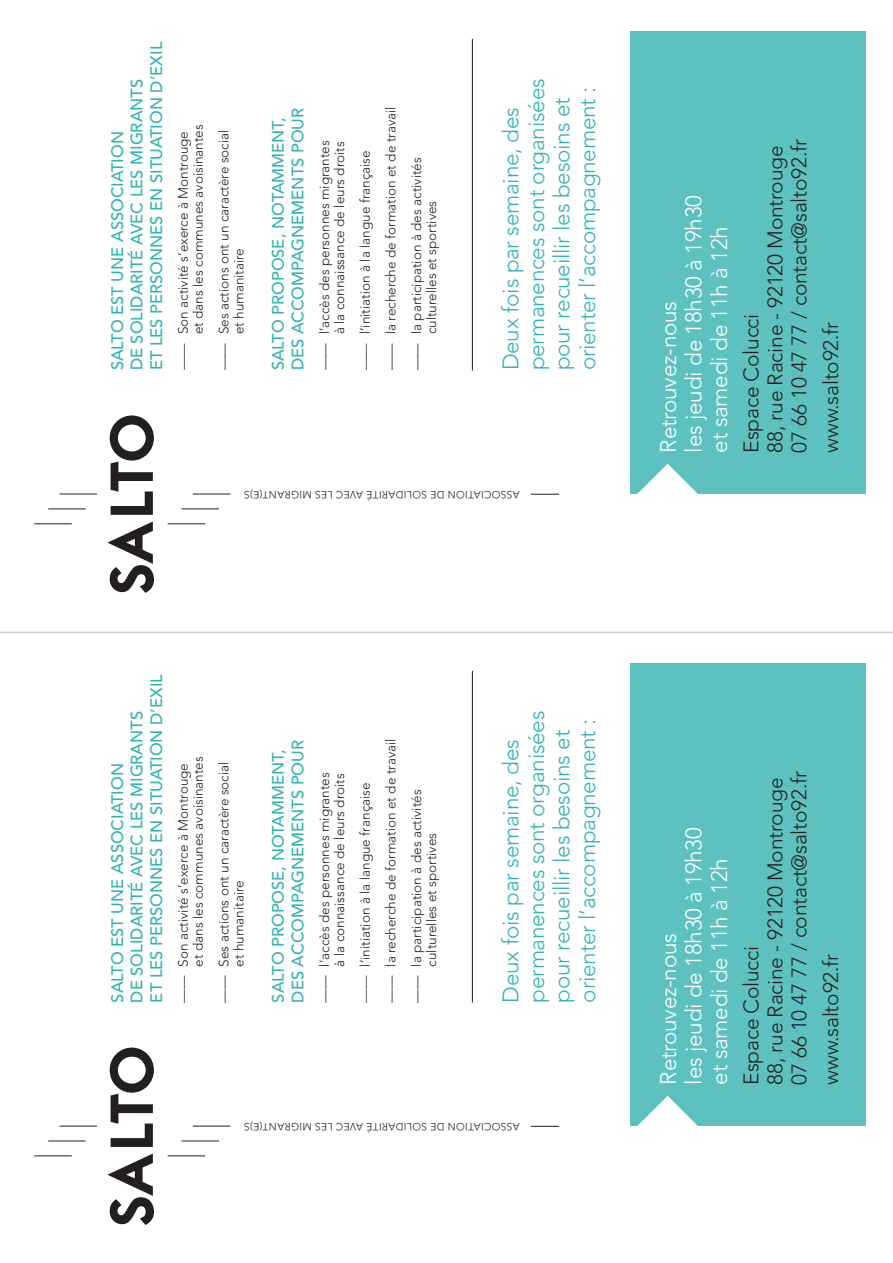
<style>
.page{position:relative;width:893px;height:1263px;background:#fff}
.page>*{position:absolute;margin:0;border:0;box-sizing:border-box;transform-origin:0 0}
.t1{font:300 22.5px/25.5px "Avenir LT Std";letter-spacing:-.01em;color:#35b3af}
.t2{font:300 22.5px/25.5px "Avenir LT Std";letter-spacing:-.01em;color:#fff}
.t3{font:300 21px/24px "Avenir LT Std";letter-spacing:-.01em;color:#231f20}
.t4{font:500 16.5px/19.5px "Avenir LT Std";color:#35b3af}
.t5{font:300 13.5px/15px "Avenir LT Std";color:#231f20}
.t6{font:300 10.35px "Avenir LT Std";letter-spacing:.03em;color:#231f20}
</style>
<div class="page">
<hr style="left:0;top:632px;width:893px;height:1px;background:#231f20">
<div style="left:630px;top:32px;width:235px;height:462px;background:#5dc2bf"></div>
<hr style="left:472px;top:39px;width:1px;height:331px;background:#231f20">
<hr style="left:34px;top:523px;width:38px;height:1px;background:#231f20">
<hr style="left:168px;top:523px;width:37px;height:1px;background:#231f20">
<hr style="left:48px;top:508px;width:38px;height:1px;background:#231f20">
<hr style="left:182px;top:508px;width:37px;height:1px;background:#231f20">
<hr style="left:60px;top:494px;width:37px;height:1px;background:#231f20">
<hr style="left:193px;top:494px;width:37px;height:1px;background:#231f20">
<svg style="left:107px;top:521px;width:47px;height:72px"></svg>
<svg style="left:110px;top:415px;width:44px;height:100px"></svg>
<svg style="left:531px;top:494px;width:28px;height:1px"></svg>
<div style="left:630px;top:664px;width:235px;height:462px;background:#5dc2bf"></div>
<hr style="left:472px;top:671px;width:1px;height:331px;background:#231f20">
<hr style="left:34px;top:1155px;width:38px;height:1px;background:#231f20">
<hr style="left:168px;top:1155px;width:37px;height:1px;background:#231f20">
<hr style="left:48px;top:1140px;width:38px;height:1px;background:#231f20">
<hr style="left:182px;top:1140px;width:37px;height:1px;background:#231f20">
<hr style="left:60px;top:1126px;width:37px;height:1px;background:#231f20">
<hr style="left:193px;top:1126px;width:37px;height:1px;background:#231f20">
<svg style="left:107px;top:1153px;width:47px;height:72px"></svg>
<svg style="left:110px;top:1047px;width:44px;height:100px"></svg>
<svg style="left:531px;top:1126px;width:28px;height:1px"></svg>
<p class="t4" style="left:108px;top:370px;width:330px;rotate:-90deg">SALTO EST UNE ASSOCIATION<br>DE SOLIDARITÉ AVEC LES MIGRANTS<br>ET LES PERSONNES EN SITUATION D’EXIL</p>
<p class="t5" style="left:176px;top:334px;width:212px;text-indent:-36px;rotate:-90deg">—— Son activité s’exerce à Montrouge et dans les communes avoisinantes</p>
<p class="t5" style="left:216px;top:334px;width:206px;text-indent:-36px;rotate:-90deg">—— Ses actions ont un caractère social et humanitaire</p>
<p class="t4" style="left:269px;top:370px;width:264px;rotate:-90deg">SALTO PROPOSE, NOTAMMENT,<br>DES ACCOMPAGNEMENTS POUR</p>
<p class="t5" style="left:317px;top:370px;width:232px;text-align:right;rotate:-90deg">—— l’accès des personnes migrantes à la connaissance de leurs droits</p>
<p class="t5" style="left:352px;top:370px;width:265px;line-height:25.7px;rotate:-90deg">—— l’initiation à la langue française<br>—— la recherche de formation et de travail —— la participation à des activités</p>
<p class="t5" style="left:424px;top:334px;width:135px;rotate:-90deg">culturelles et sportives</p>
<h1 class="t1" style="left:498px;top:370px;width:293px;rotate:-90deg">Deux fois par semaine, des permanences sont organisées pour recueillir les besoins et orienter l’accompagnement :</h1>
<p class="t6" style="left:520px;top:500px;width:277px;rotate:-180deg">ASSOCIATION DE SOLIDARITÉ AVEC LES MIGRANT(E)S</p>
<h1 class="t2" style="left:656px;top:452px;width:259px;rotate:-90deg">Retrouvez-nous<br>les jeudi de 18h30 à 19h30 et samedi de 11h à 12h</h1>
<h2 class="t3" style="left:739px;top:452px;width:315px;rotate:-90deg">Espace Colucci<br>88, rue Racine - 92120 Montrouge<br>07 66 10 47 77 / contact@salto92.fr</h2>
<h2 class="t3" style="left:819px;top:452px;width:132px;rotate:-90deg">www.salto92.fr</h2>
<p class="t4" style="left:108px;top:1002px;width:330px;rotate:-90deg">SALTO EST UNE ASSOCIATION<br>DE SOLIDARITÉ AVEC LES MIGRANTS<br>ET LES PERSONNES EN SITUATION D’EXIL</p>
<p class="t5" style="left:176px;top:966px;width:212px;text-indent:-36px;rotate:-90deg">—— Son activité s’exerce à Montrouge et dans les communes avoisinantes</p>
<p class="t5" style="left:216px;top:966px;width:206px;text-indent:-36px;rotate:-90deg">—— Ses actions ont un caractère social et humanitaire</p>
<p class="t4" style="left:269px;top:1002px;width:264px;rotate:-90deg">SALTO PROPOSE, NOTAMMENT,<br>DES ACCOMPAGNEMENTS POUR</p>
<p class="t5" style="left:317px;top:1002px;width:232px;text-align:right;rotate:-90deg">—— l’accès des personnes migrantes à la connaissance de leurs droits</p>
<p class="t5" style="left:352px;top:1002px;width:265px;line-height:25.7px;rotate:-90deg">—— l’initiation à la langue française<br>—— la recherche de formation et de travail —— la participation à des activités</p>
<p class="t5" style="left:424px;top:966px;width:135px;rotate:-90deg">culturelles et sportives</p>
<h1 class="t1" style="left:498px;top:1002px;width:293px;rotate:-90deg">Deux fois par semaine, des permanences sont organisées pour recueillir les besoins et orienter l’accompagnement :</h1>
<p class="t6" style="left:520px;top:1132px;width:277px;rotate:-180deg">ASSOCIATION DE SOLIDARITÉ AVEC LES MIGRANT(E)S</p>
<h1 class="t2" style="left:656px;top:1084px;width:259px;rotate:-90deg">Retrouvez-nous<br>les jeudi de 18h30 à 19h30 et samedi de 11h à 12h</h1>
<h2 class="t3" style="left:739px;top:1084px;width:315px;rotate:-90deg">Espace Colucci<br>88, rue Racine - 92120 Montrouge<br>07 66 10 47 77 / contact@salto92.fr</h2>
<h2 class="t3" style="left:819px;top:1084px;width:132px;rotate:-90deg">www.salto92.fr</h2>
</div>
